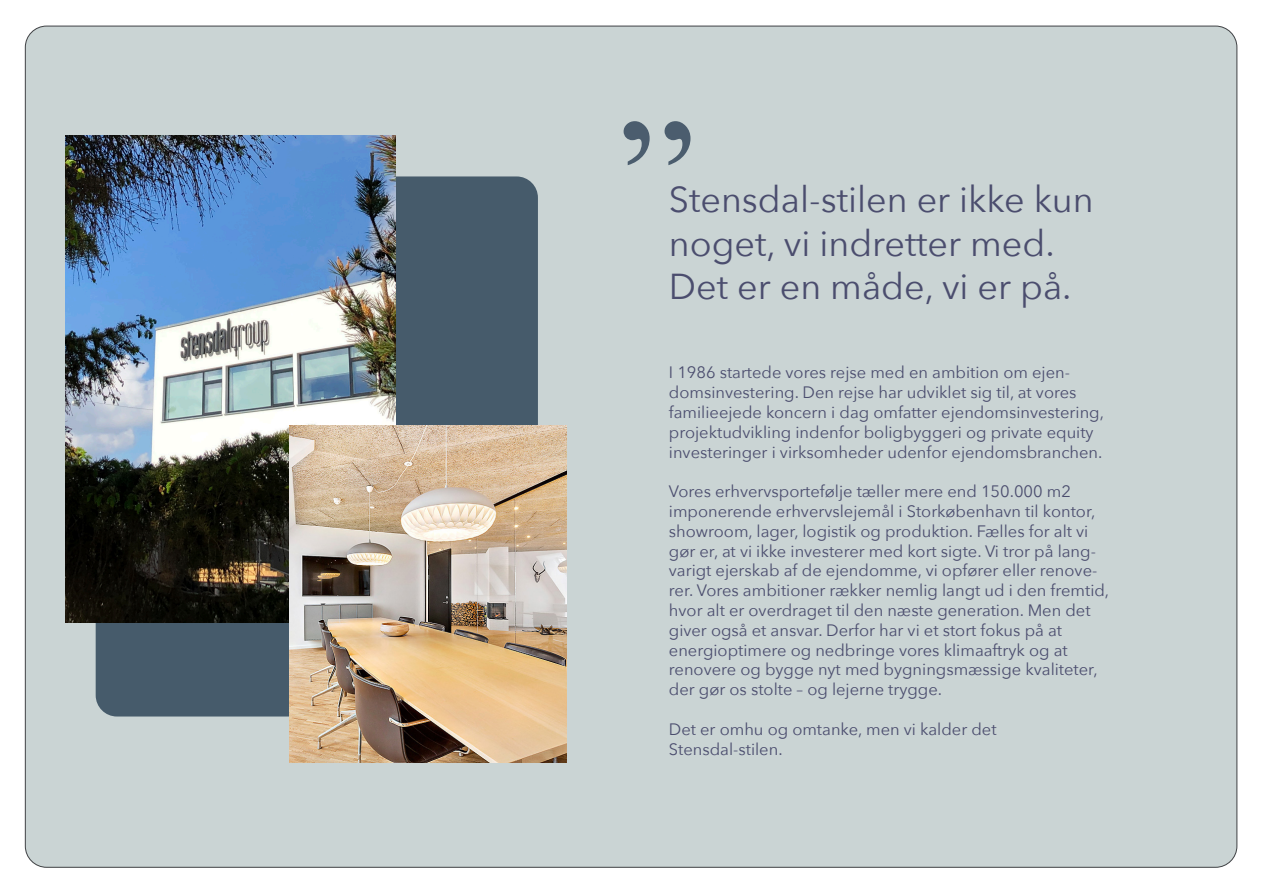
<style>
.page{position:relative;width:1263px;height:893px;background:#fff}
.page>*{position:absolute;margin:0;border:0;box-sizing:border-box;transform-origin:0 0}
.t1{font:174.75px "Times New Roman";color:#4b5d6e}
.t2{font:36px "Avenir Next";color:#4b4d6e}
.t3{font:16.5px/19.8px "Avenir Next";color:#4b4d6e}
</style>
<div class="page">
<div style="left:25px;top:26px;width:1212px;height:841px;background:#cad4d4;border-radius:21px"></div>
<div style="left:96px;top:176px;width:442px;height:540px;background:#465b6b;border-radius:21px"></div>
<img style="left:66px;top:136px;width:329px;height:487px">
<img style="left:289px;top:425px;width:278px;height:337px">
<p class="t1" style="left:618px;top:64px;width:79px">”</p>
<p class="t2" style="left:669px;top:170px;width:426px">Stensdal-stilen er ikke kun</p>
<p class="t2" style="left:669px;top:213px;width:387px">noget, vi indretter med.</p>
<p class="t2" style="left:669px;top:256px;width:404px">Det er en måde, vi er på.</p>
<p class="t3" style="left:669px;top:362px;width:437px">I 1986 startede vores rejse med en ambition om ejen&shy;domsinvestering. Den rejse har udviklet sig til, at vores familieejede koncern i dag omfatter ejendomsinvestering, projektudvikling indenfor boligbyggeri og private equity investeringer i virksomheder udenfor ejendomsbranchen.</p>
<p class="t3" style="left:669px;top:481px;width:442px">Vores erhvervsportefølje tæller mere end 150.000 m2 imponerende erhvervslejemål i Storkøbenhavn til kontor, showroom, lager, logistik og produktion. Fælles for alt vi gør er, at vi ikke investerer med kort sigte. Vi tror på lang&shy;varigt ejerskab af de ejendomme, vi opfører eller renove&shy;rer. Vores ambitioner rækker nemlig langt ud i den fremtid, hvor alt er overdraget til den næste generation. Men det giver også et ansvar. Derfor har vi et stort fokus på at</p>
<p class="t3" style="left:669px;top:639px;width:430px">energioptimere og nedbringe vores klimaaftryk og at renovere og bygge nyt med bygningsmæssige kvaliteter, der gør os stolte – og lejerne trygge.</p>
<p class="t3" style="left:669px;top:718px;width:329px">Det er omhu og omtanke, men vi kalder det</p>
<p class="t3" style="left:669px;top:738px;width:115px">Stensdal-stilen.</p>
</div>
